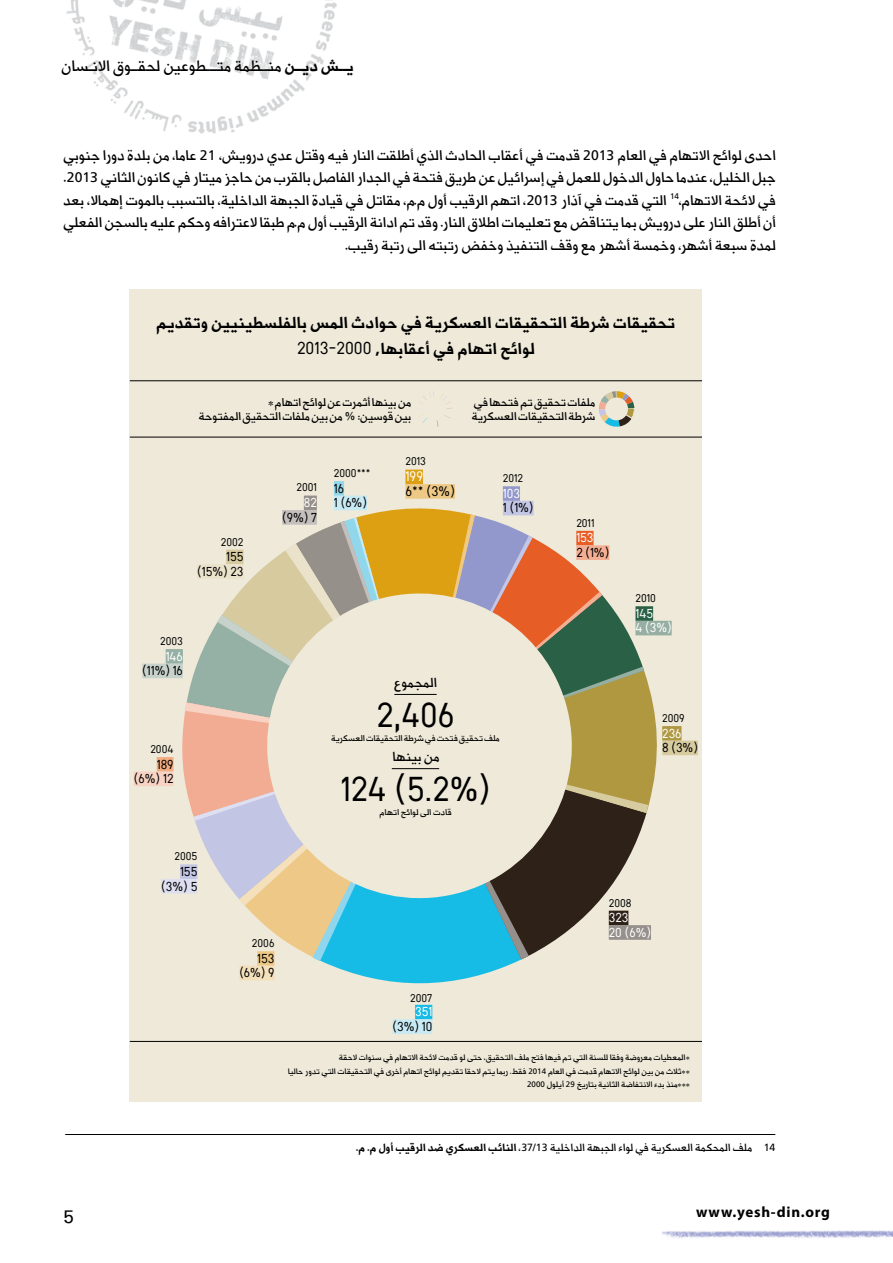
<style>
.page{position:relative;width:893px;height:1263px;background:#fff}
.page>*{position:absolute;margin:0;border:0;box-sizing:border-box;transform-origin:0 0}
.t1{font:300 48.3px/74.2px "Next Exit FOT";color:#000;text-align:center}
.t2{font:300 24.15px "Next Exit FOT";color:#000}
.t3{font:24px "Narkis Tam Light MF";color:#000}
.t4{font:300 19.35px "Next Exit FOT";color:#000}
.t5{font:300 19.35px "Next Exit FOT";color:#fff}
.t6{font:300 18.15px/14.5px "Next Exit FOT";color:#000;text-align:right}
.t7{font:300 18.15px/14.5px "Next Exit FOT";color:#fff}
.t8{font:300 15.75px "Next Exit FOT";color:#000}
.t9{font:700 15px "Myriad Pro";letter-spacing:.05em;color:#000}
</style>
<div class="page">
<img style="left:66px;top:0;width:271px;height:134px">
<img style="left:661px;top:1230px;width:232px;height:8px">
<hr style="left:65px;top:1134px;width:710px;height:1px;background:#000">
<div style="left:130px;top:289px;width:572px;height:812px;background:#eee9d8"></div>
<hr style="left:130px;top:437px;width:572px;height:1px;background:#000">
<hr style="left:130px;top:1041px;width:572px;height:1px;background:#000">
<hr style="left:130px;top:380px;width:572px;height:1px;background:#000">
<svg style="left:321px;top:961px;width:197px;height:23px;fill:#16bce6"></svg>
<svg style="left:419px;top:392px;width:33px;height:35px"></svg>
<div style="left:423px;top:397px;width:23px;height:23px;background:#eee9d8;border-radius:50%"></div>
<div style="left:405px;top:470px;width:18px;height:14px;background:#dea013"></div>
<div style="left:405px;top:484px;width:50px;height:15px;background:#eec986"></div>
<div style="left:503px;top:486px;width:17px;height:15px;background:#9398cc"></div>
<div style="left:503px;top:501px;width:31px;height:14px;background:#c3c6e4"></div>
<div style="left:635px;top:621px;width:37px;height:14px;background:#96afa2"></div>
<div style="left:662px;top:726px;width:19px;height:15px;background:#af9842"></div>
<div style="left:662px;top:741px;width:36px;height:14px;background:#d7cba0"></div>
<div style="left:415px;top:1005px;width:17px;height:14px;background:#16bce6"></div>
<div style="left:393px;top:1019px;width:39px;height:15px;background:#c8eaf4"></div>
<div style="left:334px;top:481px;width:10px;height:15px;background:#91d7ec"></div>
<div style="left:334px;top:496px;width:33px;height:14px;background:#c8eaf4"></div>
<div style="left:304px;top:496px;width:13px;height:14px;background:#96908b"></div>
<div style="left:166px;top:649px;width:17px;height:15px;background:#95b0a4"></div>
<div style="left:142px;top:664px;width:41px;height:14px;background:#c7d2cb"></div>
<div style="left:157px;top:757px;width:16px;height:15px;background:#f2ac81"></div>
<div style="left:134px;top:771px;width:39px;height:15px;background:#f8d3c4"></div>
<div style="left:161px;top:879px;width:36px;height:14px;background:#dedff0"></div>
<div style="left:257px;top:951px;width:17px;height:15px;background:#eec986"></div>
<div style="left:239px;top:966px;width:35px;height:14px;background:#f5e0bc"></div>
<svg style="left:66px;top:60px;width:271px;height:17px"></svg>
<svg style="left:179px;top:506px;width:482px;height:455px"></svg>
<svg style="left:599px;top:391px;width:35px;height:36px"></svg>
<h2 class="t2" style="left:297px;top:337px;width:76px">2013-2000</h2>
<p class="t8" style="left:221px;top:534px;width:24px">2002</p>
<p class="t6" style="left:197px;top:550px;width:48px">155 )15%(23</p>
<p class="t8" style="left:296px;top:480px;width:22px">2001</p>
<p class="t7" style="left:304px;top:496px;width:14px">82</p>
<p class="t6" style="left:282px;top:511px;width:36px">)9% 7(</p>
<p class="t8" style="left:334px;top:466px;width:38px">2000 ***</p>
<p class="t6" style="left:334px;top:482px;width:35px;text-align:left">16<br>)1 6%(</p>
<p class="t8" style="left:405px;top:454px;width:22px">2013</p>
<p class="t5" style="left:405px;top:468px;width:19px">199</p>
<p class="t4" style="left:405px;top:482px;width:51px">)**6 3 % (</p>
<p class="t8" style="left:503px;top:471px;width:22px">2012</p>
<p class="t7" style="left:503px;top:487px;width:19px">103</p>
<p class="t6" style="left:503px;top:501px;width:32px">1 %)1 (</p>
<p class="t8" style="left:160px;top:634px;width:24px">2003</p>
<p class="t7" style="left:166px;top:650px;width:19px">146</p>
<p class="t6" style="left:142px;top:664px;width:42px">)11%(16</p>
<p class="t8" style="left:150px;top:742px;width:25px">2004</p>
<p class="t6" style="left:134px;top:758px;width:41px">189 )6%( 12</p>
<p class="t8" style="left:175px;top:849px;width:24px">2005</p>
<p class="t6" style="left:161px;top:865px;width:38px">155 )3% 5(</p>
<p class="t8" style="left:252px;top:936px;width:24px">2006</p>
<p class="t6" style="left:239px;top:952px;width:37px">153 )6% 9(</p>
<h1 class="t1" style="left:340px;top:680px;width:152px">2,406<br>124 )5.2%(</h1>
<p class="t8" style="left:410px;top:991px;width:24px">2007</p>
<p class="t7" style="left:415px;top:1005px;width:19px">351</p>
<p class="t6" style="left:393px;top:1020px;width:41px">)3%(10</p>
<p class="t8" style="left:576px;top:516px;width:20px">2011</p>
<p class="t7" style="left:576px;top:531px;width:19px">153</p>
<p class="t6" style="left:576px;top:546px;width:34px">1 %)2 (</p>
<p class="t8" style="left:635px;top:591px;width:22px">2010</p>
<p class="t7" style="left:635px;top:607px;width:38px">145<br>)4 3%(</p>
<p class="t8" style="left:662px;top:711px;width:24px">2009</p>
<p class="t7" style="left:662px;top:727px;width:21px">236</p>
<p class="t6" style="left:662px;top:741px;width:37px">)8 3%(</p>
<p class="t8" style="left:609px;top:895px;width:24px">2008</p>
<p class="t7" style="left:609px;top:911px;width:44px">323<br>20 )6%(</p>
<h3 class="t3" style="left:62px;top:1206px;width:14px">5</h3>
<p class="t9" style="left:696px;top:1202px;width:135px">www.yesh-din.org</p>
</div>
